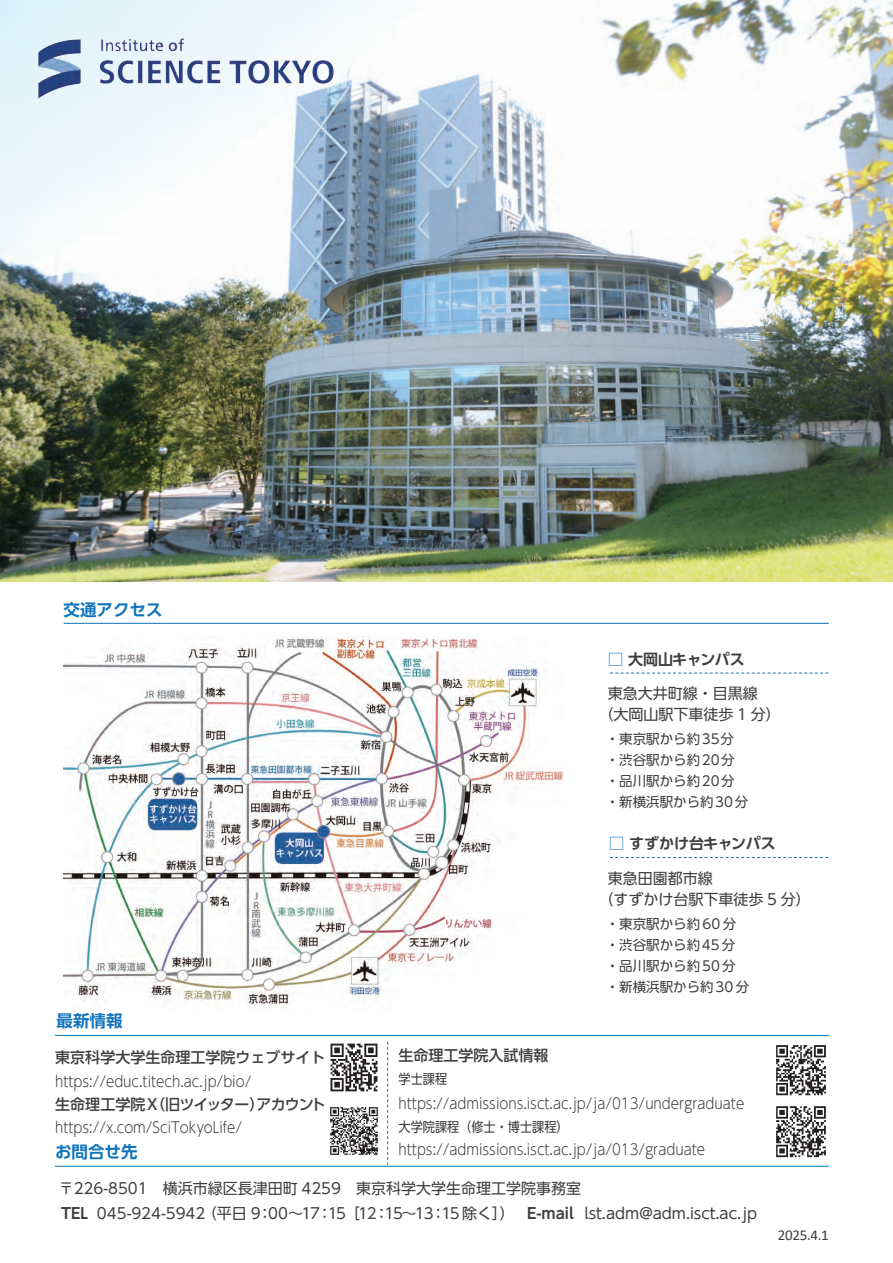
<style>
.page{position:relative;width:893px;height:1263px;background:#fff}
.page>*{position:absolute;margin:0;border:0;box-sizing:border-box;transform-origin:0 0}
.t1{font:700 16.5px "UD Shin Go Pro De";color:#1074bc}
.t2{font:15px/21px "UD Shin Go Pro";color:#3e3e3f}
.t3{font:500 15px "UD Shin Go Pro";color:#3e3e3f}
.t4{font:700 15px "UD Shin Go Pro De";letter-spacing:-.01em;color:#3e3e3f}
.t5{font:500 15px "UD Shin Go Pro";letter-spacing:-.04em;color:#3e3e3f}
.t6{font:15px "Calibri";color:#3e3e3f}
.t7{font:300 14.85px "UD Shin Go Pro";color:#3e3e3f;scale:.9 1}
.t8{font:13.5px/21px "UD Shin Go Pro";color:#3e3e3f}
.t9{font:13.5px "UD Shin Go Pro";color:#3e3e3f;scale:.9 1}
.s1{color:#1074bc}
.s2{font-family:"UD Shin Go Pro De";font-weight:700}
</style>
<div class="page">
<img style="left:0;top:0;width:893px;height:581px">
<img style="left:64px;top:637px;width:498px;height:371px">
<hr style="left:64px;top:623px;width:765px;height:1px;background:#1074bc">
<svg style="left:610px;top:673px;width:219px;height:1px"></svg>
<svg style="left:610px;top:857px;width:219px;height:1px"></svg>
<hr style="left:55px;top:1166px;width:774px;height:1px;background:#1074bc">
<img style="left:330px;top:1043px;width:48px;height:49px">
<hr style="left:55px;top:1035px;width:774px;height:1px;background:#1074bc">
<svg style="left:387px;top:1042px;width:1px;height:123px"></svg>
<img style="left:38px;top:38px;width:146px;height:32px">
<img style="left:330px;top:1107px;width:48px;height:48px">
<img style="left:776px;top:1045px;width:50px;height:113px">
<p class="t1" style="left:64px;top:596px;width:100px">交通アクセス</p>
<p class="t1" style="left:57px;top:1007px;width:67px">最新情報</p>
<p class="t3" style="left:55px;top:1045px;width:272px">東京科学大学生命理工学院ウェブサイト</p>
<p class="t7" style="left:55px;top:1069px;width:220px">https://educ.titech.ac.jp/bio/</p>
<p class="t5" style="left:55px;top:1091px;width:272px">生命理工学院Ｘ（旧ツイッター）アカウント</p>
<p class="t7" style="left:55px;top:1115px;width:209px">https://x.com/SciTokyoLife/</p>
<p class="t1" style="left:55px;top:1138px;width:84px">お問合せ先</p>
<p class="t4" style="left:608px;top:647px;width:138px"><span class="s1">□</span> 大岡山キャンパス</p>
<p class="t2" style="left:598px;top:682px;width:184px;text-indent:9px">東急大井町線・目黒線<br>（大岡山駅下車徒歩 1 分）</p>
<p class="t8" style="left:606px;top:728px;width:144px">・東京駅から約35分・渋谷駅から約20分・品川駅から約20分・新横浜駅から約30分</p>
<p class="t4" style="left:609px;top:831px;width:168px"><span class="s1">□</span> すずかけ台キャンパス</p>
<p class="t2" style="left:598px;top:867px;width:214px;text-indent:9px">東急田園都市線<br>（すずかけ台駅下車徒歩 5 分）</p>
<p class="t8" style="left:606px;top:913px;width:145px">・東京駅から約 60 分・渋谷駅から約45 分・品川駅から約50 分・新横浜駅から約30 分</p>
<p class="t3" style="left:399px;top:1043px;width:151px">生命理工学院入試情報</p>
<p class="t7" style="left:399px;top:1091px;width:386px">https://admissions.isct.ac.jp/ja/013/undergraduate</p>
<p class="t9" style="left:399px;top:1068px;width:55px">学士課程</p>
<p class="t9" style="left:399px;top:1116px;width:190px">大学院課程（修士・博士課程）</p>
<p class="t7" style="left:399px;top:1137px;width:342px">https://admissions.isct.ac.jp/ja/013/graduate</p>
<p class="t2" style="left:59px;top:1175px;width:700px;line-height:24.6px">〒226-8501　横浜市緑区長津田町 4259　東京科学大学生命理工学院事務室<br><span class="s2">TEL</span> 045-924-5942（平日 9：00～17：15［12：15～13：15 除く］） <span class="s2">E-mail</span> lst.adm@adm.isct.ac.jp</p>
<p class="t6" style="left:778px;top:1224px;width:52px">2025.4.1</p>
</div>
